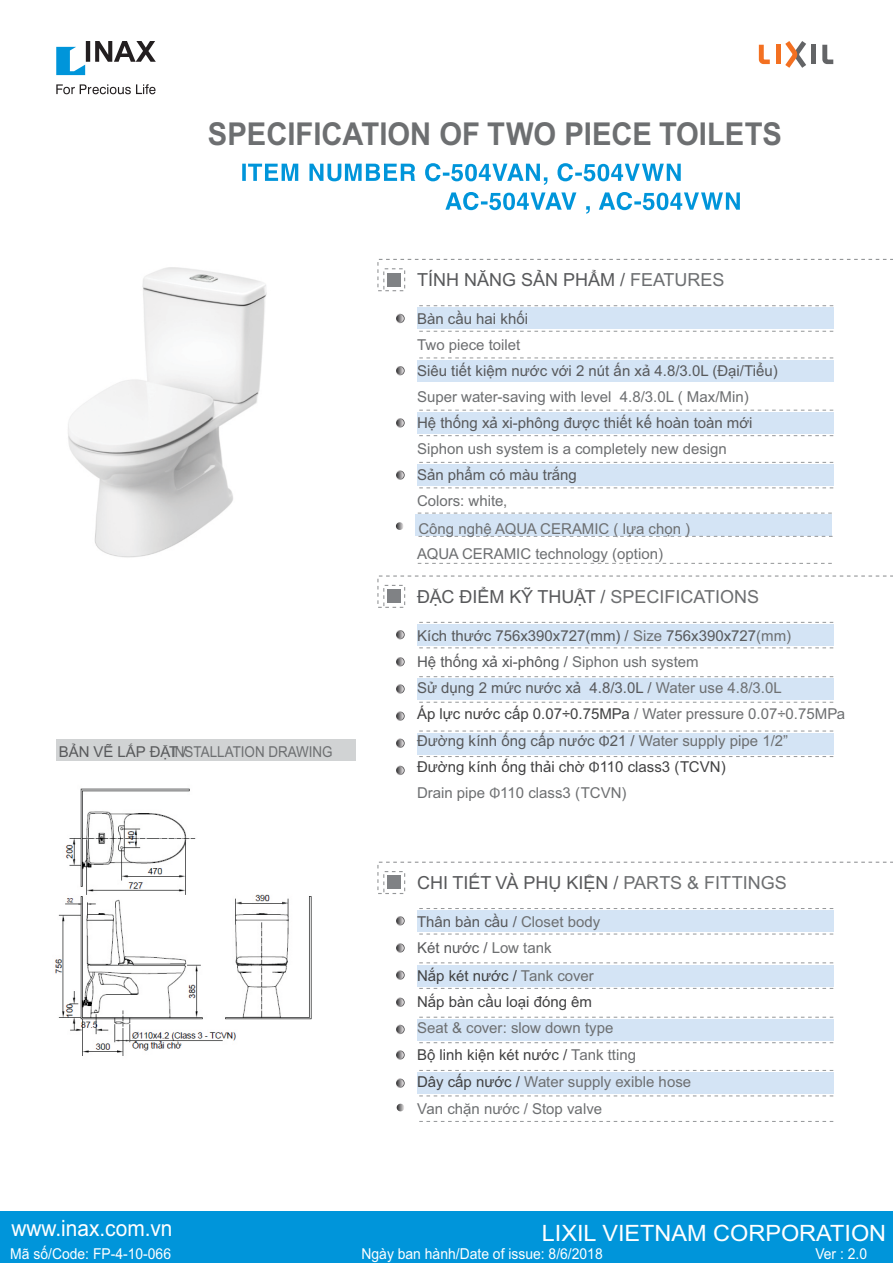
<style>
.page{position:relative;width:893px;height:1263px;background:#fff}
.page>*{position:absolute;margin:0;border:0;box-sizing:border-box;transform-origin:0 0}
.t1{font:700 31.5px "Arial";color:#6d6f71;scale:.93 1}
.t2{font:22.5px "Arial";color:#fff;scale:1.04 1}
.t3{font:22.5px "Arial";color:#fff;scale:.93 1}
.t4{font:18px "Arial";color:#58595b}
.t5{font:15px/26.1px "Arial";color:#6d6f71}
.t6{font:15px "Arial";color:#58595b}
.t7{font:15px/26.5px "Arial";color:#414142}
.t8{font:15px "Arial";color:#fff;scale:.93 1}
.t9{font:15px "Arial";color:#6d6f71;scale:.89 1}
.s1{color:#6d6f71}
.s2{color:#58595b}
.s3{color:#414142}
.s4{font-family:"Myriad Pro";color:#58595b}
.s5{font-family:"Myriad Pro";color:#414142}
.s6{font-family:"Myriad Pro"}
</style>
<div class="page">
<svg style="left:56px;top:41px;width:100px;height:34px"></svg>
<svg style="left:56px;top:84px;width:100px;height:10px"></svg>
<div style="left:775px;top:45px;width:5px;height:19px;background:#f37021"></div>
<svg style="left:759px;top:45px;width:11px;height:19px"></svg>
<div style="left:811px;top:45px;width:5px;height:19px;background:#636466"></div>
<svg style="left:822px;top:45px;width:11px;height:19px"></svg>
<svg style="left:785px;top:41px;width:21px;height:27px"></svg>
<img style="left:242px;top:163px;width:243px;height:18px">
<img style="left:445px;top:192px;width:223px;height:22px">
<div style="left:56px;top:739px;width:300px;height:21px;background:#d1d3d4"></div>
<div style="left:417px;top:308px;width:416px;height:21px;background:#d4e4f5"></div>
<div style="left:417px;top:360px;width:416px;height:21px;background:#d4e4f5"></div>
<div style="left:417px;top:412px;width:416px;height:21px;background:#d4e4f5"></div>
<div style="left:417px;top:464px;width:416px;height:22px;background:#d4e4f5"></div>
<svg style="left:377px;top:258px;width:516px;height:34px"></svg>
<svg style="left:419px;top:305px;width:414px;height:1px"></svg>
<svg style="left:419px;top:331px;width:414px;height:1px"></svg>
<svg style="left:419px;top:358px;width:414px;height:1px"></svg>
<svg style="left:419px;top:410px;width:414px;height:1px"></svg>
<svg style="left:419px;top:435px;width:414px;height:1px"></svg>
<svg style="left:419px;top:462px;width:414px;height:1px"></svg>
<svg style="left:419px;top:488px;width:414px;height:1px"></svg>
<svg style="left:396px;top:314px;width:9px;height:9px"></svg>
<svg style="left:396px;top:366px;width:9px;height:9px"></svg>
<svg style="left:396px;top:418px;width:9px;height:10px"></svg>
<svg style="left:396px;top:470px;width:9px;height:10px"></svg>
<div style="left:417px;top:624px;width:416px;height:22px;background:#d4e4f5"></div>
<div style="left:417px;top:679px;width:416px;height:21px;background:#d4e4f5"></div>
<div style="left:417px;top:733px;width:416px;height:21px;background:#d4e4f5"></div>
<svg style="left:377px;top:575px;width:516px;height:33px"></svg>
<svg style="left:419px;top:622px;width:414px;height:1px"></svg>
<svg style="left:419px;top:648px;width:414px;height:1px"></svg>
<svg style="left:419px;top:676px;width:414px;height:1px"></svg>
<svg style="left:419px;top:702px;width:414px;height:1px"></svg>
<svg style="left:419px;top:731px;width:414px;height:1px"></svg>
<svg style="left:419px;top:756px;width:414px;height:1px"></svg>
<svg style="left:396px;top:630px;width:9px;height:9px"></svg>
<svg style="left:396px;top:657px;width:9px;height:9px"></svg>
<svg style="left:396px;top:684px;width:9px;height:10px"></svg>
<svg style="left:396px;top:711px;width:9px;height:10px"></svg>
<svg style="left:396px;top:738px;width:9px;height:10px"></svg>
<svg style="left:396px;top:766px;width:9px;height:9px"></svg>
<div style="left:417px;top:911px;width:416px;height:21px;background:#d4e4f5"></div>
<div style="left:417px;top:965px;width:416px;height:21px;background:#d4e4f5"></div>
<div style="left:417px;top:1019px;width:416px;height:21px;background:#d4e4f5"></div>
<svg style="left:377px;top:861px;width:516px;height:33px"></svg>
<svg style="left:419px;top:908px;width:414px;height:1px"></svg>
<svg style="left:419px;top:934px;width:414px;height:1px"></svg>
<svg style="left:419px;top:962px;width:414px;height:1px"></svg>
<svg style="left:419px;top:988px;width:414px;height:1px"></svg>
<svg style="left:419px;top:1017px;width:414px;height:1px"></svg>
<svg style="left:419px;top:1042px;width:414px;height:1px"></svg>
<svg style="left:419px;top:1070px;width:414px;height:1px"></svg>
<svg style="left:419px;top:1096px;width:414px;height:1px"></svg>
<svg style="left:396px;top:916px;width:9px;height:9px"></svg>
<svg style="left:396px;top:943px;width:9px;height:10px"></svg>
<svg style="left:396px;top:970px;width:9px;height:10px"></svg>
<svg style="left:396px;top:997px;width:9px;height:10px"></svg>
<svg style="left:396px;top:1025px;width:9px;height:9px"></svg>
<svg style="left:396px;top:1050px;width:9px;height:10px"></svg>
<svg style="left:396px;top:1078px;width:9px;height:10px"></svg>
<div style="left:417px;top:1072px;width:416px;height:22px;background:#d4e4f5"></div>
<img style="left:68px;top:267px;width:199px;height:291px">
<img style="left:55px;top:788px;width:257px;height:268px">
<svg style="left:419px;top:1121px;width:414px;height:1px"></svg>
<svg style="left:397px;top:1104px;width:7px;height:7px"></svg>
<div style="left:415px;top:514px;width:417px;height:22px;background:#d4e4f5"></div>
<svg style="left:417px;top:563px;width:415px;height:1px"></svg>
<svg style="left:396px;top:522px;width:7px;height:8px"></svg>
<svg style="left:417px;top:513px;width:415px;height:1px"></svg>
<svg style="left:418px;top:536px;width:414px;height:1px"></svg>
<div style="left:0;top:1212px;width:892px;height:51px;background:#0095da"></div>
<h1 class="t1" style="left:208px;top:122px;width:619px">SPECIFICATION OF TWO PIECE TOILETS</h1>
<p class="t4" style="left:417px;top:273px;width:309px">TÍNH NĂNG SẢN PHẨM / <span class="s1">FEATURES</span></p>
<p class="t6" style="left:417px;top:313px;width:113px">Bàn cầu hai khối</p>
<p class="t5" style="left:417px;top:333px;width:105px">Two piece toilet</p>
<p class="t6" style="left:417px;top:365px;width:362px">Siêu tiết kiệm nước với 2 nút ấn xả 4.8/3.0L (Đại/Tiểu)</p>
<p class="t5" style="left:417px;top:385px;width:333px">Super water-saving with level 4.8/3.0L ( Max/Min)</p>
<p class="t6" style="left:417px;top:417px;width:337px">Hệ thống xả xi-phông được thiết kế hoàn toàn mới</p>
<p class="t5" style="left:417px;top:437px;width:311px">Siphon ush system is a completely new design</p>
<p class="t6" style="left:417px;top:469px;width:161px">Sản phẩm có màu trắng</p>
<p class="t5" style="left:417px;top:489px;width:92px">Colors: white,</p>
<p class="t5" style="left:418px;top:517px;width:273px">Công nghệ AQUA CERAMIC ( lựa chọn )</p>
<p class="t6" style="left:59px;top:746px;width:144px">BẢN VẼ LẮP ĐẶT<span class="s1">INST</span></p>
<p class="t9" style="left:182px;top:746px;width:170px"><span class="s2">/</span> ALLATION DRAWING</p>
<p class="t5" style="left:417px;top:542px;width:247px">AQUA CERAMIC technology (option)</p>
<p class="t4" style="left:417px;top:590px;width:343px">ĐẶC ĐIỂM KỸ THUẬT / <span class="s1">SPECIFICATIONS</span></p>
<p class="t5" style="left:417px;top:624px;width:430px"><span class="s2">Kích thước 756x390x727(mm) /</span> Size <span class="s2">756x390x727</span>(mm)<br><span class="s2">Hệ thống xả xi-phông /</span> Siphon ush system<br><span class="s2">Sử dụng 2 mức nước xả 4.8/3.0L /</span> Water use 4.8/3.0L<br><span class="s3">Áp lực nước cấp 0.07÷0.75MPa</span> / Water pressure 0.07÷0.75MPa <span class="s2">Đường kính ống cấp nước</span> <span class="s4">Ф</span><span class="s2">21 /</span> Water supply pipe 1/2”<br><span class="s3">Đường kính ống thải chờ</span> <span class="s5">Ф</span><span class="s3">110 class3 (TCVN)<br></span>Drain pipe <span class="s6">Ф</span>110 class3 (TCVN)</p>
<p class="t4" style="left:417px;top:876px;width:371px">CHI TIẾT VÀ PHỤ KIỆN / <span class="s1">PARTS &amp; FITTINGS</span></p>
<p class="t7" style="left:417px;top:910px;width:185px"><span class="s2">Thân bàn cầu /</span> <span class="s1">Closet body<br></span><span class="s2">Két nước /</span> <span class="s1">Low tank<br></span>Nắp két nước / <span class="s1">Tank cover<br></span>Nắp bàn cầu loại đóng êm</p>
<p class="t5" style="left:417px;top:1016px;width:276px;line-height:26.8px">Seat &amp; cover: slow down type<br><span class="s3">Bộ linh kiện két nước /</span> Tank tting<br><span class="s3">Dây cấp nước /</span> Water supply exible hose</p>
<p class="t5" style="left:417px;top:1097px;width:187px">Van chặn nước / Stop valve</p>
<h2 class="t3" style="left:11px;top:1219px;width:175px">www.inax.com.vn</h2>
<h2 class="t2" style="left:542px;top:1225px;width:333px">LIXIL VIETNAM CORPORATION</h2>
<p class="t8" style="left:10px;top:1248px;width:174px">Mã số/Code: FP-4-10-066</p>
<p class="t8" style="left:361px;top:1248px;width:261px">Ngày ban hành/Date of issue: 8/6/2018</p>
<p class="t8" style="left:815px;top:1248px;width:57px">Ver : 2.0</p>
</div>
